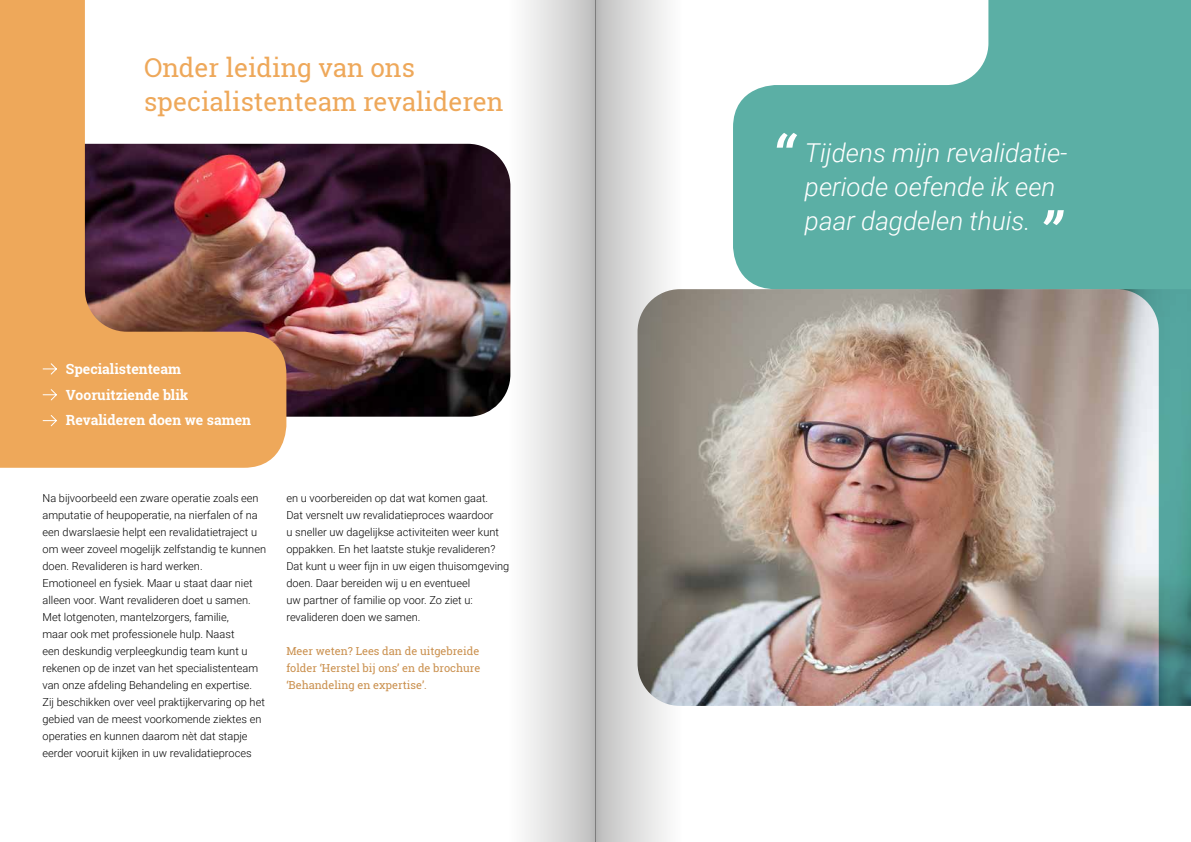
<style>
.page{position:relative;width:1191px;height:842px;background:#fff}
.page>*{position:absolute;margin:0;border:0;box-sizing:border-box;transform-origin:0 0}
.t1{font:italic 500 60px "Roboto";color:#fff}
.t2{font:italic 300 26px/34px "Roboto";color:#fff}
.t3{font:26px/34px "Roboto Slab";color:#eea85a}
.t4{font:700 14px/25.5px "Roboto Slab";color:#fff}
.t5{font:300 11px/17px "Roboto";color:#000}
.t6{font:11px/17px "Roboto Slab";color:#ca904e;text-align:justify}
</style>
<div class="page">
<img style="left:286px;top:144px;width:223px;height:273px">
<svg style="left:733px;top:0;width:458px;height:289px;fill:#5bafa5"></svg>
<svg style="left:0;top:0;width:286px;height:468px;fill:#eea85a"></svg>
<svg style="left:42px;top:362px;width:16px;height:13px"></svg>
<svg style="left:42px;top:388px;width:16px;height:13px"></svg>
<svg style="left:42px;top:414px;width:16px;height:13px"></svg>
<img style="left:681px;top:289px;width:510px;height:417px">
<svg style="left:595px;top:0;width:86px;height:842px;background:#c2c0be"></svg>
<div style="left:509px;top:0;width:86px;height:842px;background:linear-gradient(to right,#fff,#c0c0c0)"></div>
<h2 class="t3" style="left:144px;top:50px;width:361px">Onder leiding van ons specialistenteam revalideren</h2>
<p class="t4" style="left:66px;top:356px;width:187px">Specialistenteam<br>Vooruitziende blik<br>Revalideren doen we samen</p>
<p class="t5" style="left:43px;top:489px;width:225px">Na bijvoorbeeld een zware operatie zoals een amputatie of heupoperatie, na nierfalen of na een dwarslaesie helpt een revalidatietraject u om weer zoveel mogelijk zelfstandig te kunnen doen. Revalideren is hard werken.<br>Emotioneel en fysiek. Maar u staat daar niet alleen voor. Want revalideren doet u samen.<br>Met lotgenoten, mantelzorgers, familie,<br>maar ook met professionele hulp. Naast<br>een deskundig verpleegkundig team kunt u rekenen op de inzet van het specialistenteam van onze afdeling Behandeling en expertise.<br>Zij beschikken over veel praktijkervaring op het gebied van de meest voorkomende ziektes en operaties en kunnen daarom nèt dat stapje eerder vooruit kijken in uw revalidatieproces</p>
<p class="t5" style="left:286px;top:489px;width:224px">en u voorbereiden op dat wat komen gaat.<br>Dat versnelt uw revalidatieproces waardoor<br>u sneller uw dagelijkse activiteiten weer kunt oppakken. En het laatste stukje revalideren?<br>Dat kunt u weer fijn in uw eigen thuisomgeving doen. Daar bereiden wij u en eventueel<br>uw partner of familie op voor. Zo ziet u: revalideren doen we samen.</p>
<p class="t6" style="left:286px;top:642px;width:195px">Meer weten? Lees dan de uitgebreide folder ‘Herstel bij ons’ en de brochure ‘Behandeling en expertise’.</p>
<h1 class="t1" style="left:771px;top:115px;width:24px">“</h1>
<h2 class="t2" style="left:805px;top:134px;width:264px">Tijdens mijn revalidatie&shy;periode oefende ik een paar dagdelen thuis.</h2>
<h1 class="t1" style="left:1039px;top:192px;width:24px">”</h1>
</div>
